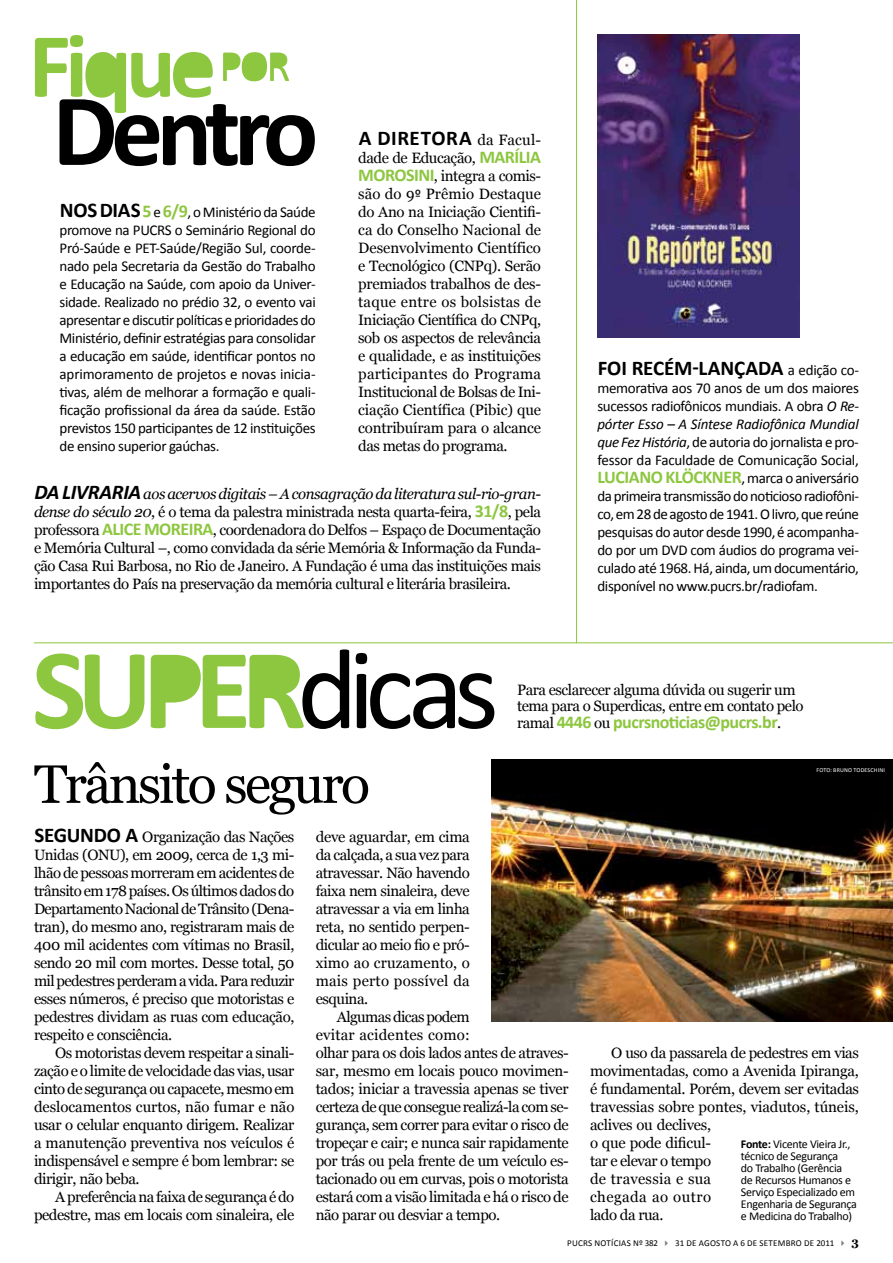
<style>
.page{position:relative;width:893px;height:1263px;background:#fff}
.page>*{position:absolute;margin:0;border:0;box-sizing:border-box;transform-origin:0 0}
.t1{font:54px "Georgia";letter-spacing:-.05em;color:#000}
.t2{font:700 21px "Calibri";letter-spacing:.005em;color:#000}
.t3{font:700 21px "Calibri";letter-spacing:.025em;color:#000}
.t4{font:700 18px "Calibri";letter-spacing:-.03em;color:#8dc63f}
.t5{font:15px/18px "Georgia";letter-spacing:-.03em;color:#000;text-align:justify}
.t6{font:15px/18px "Calibri";letter-spacing:-.025em;color:#000;text-align:justify}
.t7{font:italic 15px/18px "Georgia";letter-spacing:-.03em;color:#000;text-align:justify}
.t8{font:12px/12px "Calibri";letter-spacing:-.025em;color:#000}
.t9{font:9px "Calibri";letter-spacing:.02em;color:#000}
.t10{font:6px "Calibri";color:#fff}
.s1{font-family:"Georgia";font-weight:400;font-size:15px}
.s2{font-family:"Calibri";font-weight:700;font-size:18px;color:#8dc63f}
.s3{font-family:"Calibri"}
.s4{font-weight:700;font-size:21px}
.s5{font-weight:700;font-size:18px;color:#8dc63f}
.s6{font-family:"Calibri";font-weight:700;font-size:21px}
.s7{font-style:normal}
.s8{font-family:"Calibri";font-weight:700;font-style:normal;font-size:18px;color:#8dc63f}
.s9{font-weight:400;font-size:15px}
.s10{font-style:italic}
.s11{font-family:"Georgia";font-weight:400;font-size:15px;color:#000}
.s12{font-weight:700}
.s13{color:#818179}
.s14{font-family:"Georgia";font-weight:700;font-size:12px}
</style>
<div class="page">
<hr style="left:576px;top:0;width:1px;height:643px;background:#8dc63f">
<hr style="left:34px;top:642px;width:859px;height:1px;background:#8dc63f">
<svg style="left:35px;top:35px;width:280px;height:131px"></svg>
<svg style="left:151px;top:649px;width:343px;height:80px"></svg>
<svg style="left:35px;top:653px;width:109px;height:76px"></svg>
<img style="left:491px;top:759px;width:402px;height:263px">
<img style="left:597px;top:34px;width:202px;height:303px">
<h2 class="t3" style="left:359px;top:124px;width:184px">A DIRETORA <span class="s1">da Facul-</span></h2>
<p class="t5" style="left:358px;top:149px;width:131px">dade de Educação, <span class="s2">MARÍLIA</span></p>
<p class="t4" style="left:358px;top:163px;width:11px">MOROSI</p>
<p class="t5" style="left:358px;top:167px;width:184px;text-indent:60px"><span class="s2">NI</span> , integra a comis&shy;são do 9<span class="s3">º</span> Prêmio Destaque do Ano na Iniciação Cientifi&shy;ca do Conselho Nacional de Desenvolvimento Científico e Tecnológico (CNPq). Serão premiados trabalhos de des&shy;taque entre os bolsistas de Iniciação Científica do CNPq, sob os aspectos de relevância e qualidade, e as instituições participantes do Programa Institucional de Bolsas de Ini&shy;ciação Científica (Pibic) que contribuíram para o alcance das metas do programa.</p>
<p class="t6" style="left:60px;top:203px;width:258px"><span class="s4">NOS DIAS</span> <span class="s5">5</span> e <span class="s5">6/9</span>, o Ministério da Saúde promove na PUCRS o Seminário Regional do Pró-Saúde e PET-Saúde/Região Sul, coorde&shy;nado pela Secretaria da Gestão do Trabalho e Educação na Saúde, com apoio da Univer&shy;sidade. Realizado no prédio 32, o evento vai apresentar e discutir políticas e prioridades do Ministério, definir estratégias para consolidar a educação em saúde, identificar pontos no aprimoramento de projetos e novas inicia&shy;tivas, além de melhorar a formação e quali&shy;ficação profissional da área da saúde. Estão previstos 150 participantes de 12 instituições de ensino superior gaúchas.</p>
<p class="t7" style="left:34px;top:485px;width:509px"><span class="s6">DA LIVRARIA</span> aos acervos digitais – A consagração da literatura sul-rio-gran&shy;dense do século 20<span class="s7">, é o tema da palestra ministrada nesta quarta-feira,</span> <span class="s8">31/8</span><span class="s7">, pela professora</span> <span class="s8">ALICE</span></p>
<p class="t4" style="left:144px;top:518px;width:11px">MOREIRA</p>
<p class="t5" style="left:34px;top:522px;width:509px;text-indent:179px">, coordenadora do Delfos – Espaço de Documentação e Memória Cultural –, como convidada da série Memória &amp; Informação da Funda&shy;ção Casa Rui Barbosa, no Rio de Janeiro. A Fundação é uma das instituições mais importantes do País na preservação da memória cultural e literária brasileira.</p>
<h2 class="t2" style="left:598px;top:354px;width:263px">FOI RECÉM-LANÇADA <span class="s9">a edição co-</span></h2>
<p class="t6" style="left:597px;top:379px;width:263px">memorativa aos 70 anos de um dos maiores sucessos radiofônicos mundiais. A obra <span class="s10">O Re&shy;pórter Esso – A Síntese Radiofônica Mundial que Fez História</span>, de autoria do jornalista e pro&shy;fessor da Faculdade de Comunicação Social,</p>
<p class="t4" style="left:597px;top:465px;width:10px">LUCIA</p>
<p class="t6" style="left:597px;top:469px;width:263px;text-indent:42px"><span class="s5">NO KLÖCKNER</span>, marca o aniversário da primeira transmissão do noticioso radiofôni&shy;co, em 28 de agosto de 1941. O livro, que reúne pesquisas do autor desde 1990, é acompanha&shy;do por um DVD com áudios do programa vei&shy;culado até 1968. Há, ainda, um documentário, disponível no www.pucrs.br/radiofam.</p>
<h1 class="t1" style="left:34px;top:751px;width:337px">Trânsito seguro</h1>
<p class="t5" style="left:517px;top:682px;width:288px;line-height:16.5px">Para esclarecer alguma dúvida ou sugerir um tema para o Superdicas, entre em contato pelo</p>
<p class="t4" style="left:517px;top:710px;width:266px"><span class="s11">ramal</span> 4446 <span class="s11">ou</span> PUCRSNOTICIAS@PUCRS.BR<span class="s11">.</span></p>
<p class="t10" style="left:816px;top:767px;width:5px">Foto</p>
<p class="t10" style="left:830px;top:767px;width:8px">: Bruno</p>
<p class="t10" style="left:854px;top:767px;width:8px">Todesc</p>
<p class="t10" style="left:874px;top:767px;width:7px">hini</p>
<p class="t5" style="left:34px;top:828px;width:262px"><span class="s6">SEGUN DO A</span> Organização das Nações Unidas (ONU), em 2009, cerca de 1,3 mi&shy;lhão de pessoas morreram em acidentes de trânsito em 178 países. Os últimos dados do Departamento Nacional de Trânsito (Dena&shy;tran), do mesmo ano, registraram mais de 400 mil acidentes com vítimas no Brasil, sendo 20 mil com mortes. Desse total, 50 mil pedestres perderam a vida. Para reduzir esses números, é preciso que motoristas e pedestres dividam as ruas com educação, respeito e consciência.</p>
<p class="t5" style="left:34px;top:1044px;width:262px;text-indent:21px">Os motoristas devem respeitar a sinali&shy;zação e o limite de velocidade das vias, usar cinto de segurança ou capacete, mesmo em deslocamentos curtos, não fumar e não usar o celular enquanto dirigem. Realizar a manutenção preventiva nos veículos é indispensável e sempre é bom lembrar: se dirigir, não beba.</p>
<p class="t5" style="left:34px;top:1188px;width:262px;text-align:right">A preferência na faixa de segurança é do pedestre, mas em locais com sinaleira, ele</p>
<p class="t5" style="left:316px;top:828px;width:156px">deve aguardar, em cima da calçada, a sua vez para atravessar. Não havendo faixa nem sinaleira, deve atravessar a via em linha reta, no sentido perpen&shy;dicular ao meio fio e pró&shy;ximo ao cruzamento, o mais perto possível da esquina.</p>
<p class="t5" style="left:316px;top:1008px;width:255px;text-align:left;text-indent:21px">Algumas dicas podem<br>evitar acidentes como:<br>olhar para os dois lados antes de atraves&shy;sar, mesmo em locais pouco movimen&shy;tados; iniciar a travessia apenas se tiver certeza de que consegue realizá-la com se&shy;gurança, sem correr para evitar o risco de tropeçar e cair; e nunca sair rapidamente por trás ou pela frente de um veículo es&shy;tacionado ou em curvas, pois o motorista estará com a visão limitada e há o risco de não parar ou desviar a tempo.</p>
<p class="t5" style="left:590px;top:1044px;width:270px;text-align:left;text-indent:21px">O uso da passarela de pedestres em vias movimentadas, como a Avenida Ipiranga, é fundamental. Porém, devem ser evitadas travessias sobre pontes, viadutos, túneis, aclives ou declives,<br>o que pode dificul-<br>tar e elevar o tempo<br>de travessia e sua<br>chegada ao outro<br>lado da rua.</p>
<p class="t8" style="left:741px;top:1138px;width:117px"><span class="s12">FONTE:</span> Vicente Vieira Jr., técnico de Segurança<br>do Trabalho (Gerência de Recursos H umanos e<br>Serviço Especializado em<br>Engenharia de Segurança e Medicina do Trabalho)</p>
<p class="t9" style="left:567px;top:1237px;width:34px">PUCRS not</p>
<p class="t9" style="left:611px;top:1237px;width:8px">ícias</p>
<p class="t9" style="left:633px;top:1237px;width:133px">Nº 382 <span class="s13">✔</span> 31 de AGOSTo a 6 de setem</p>
<p class="t9" style="left:786px;top:1237px;width:75px">bro de 2011 <span class="s13">✔</span> <span class="s14">3</span></p>
</div>
